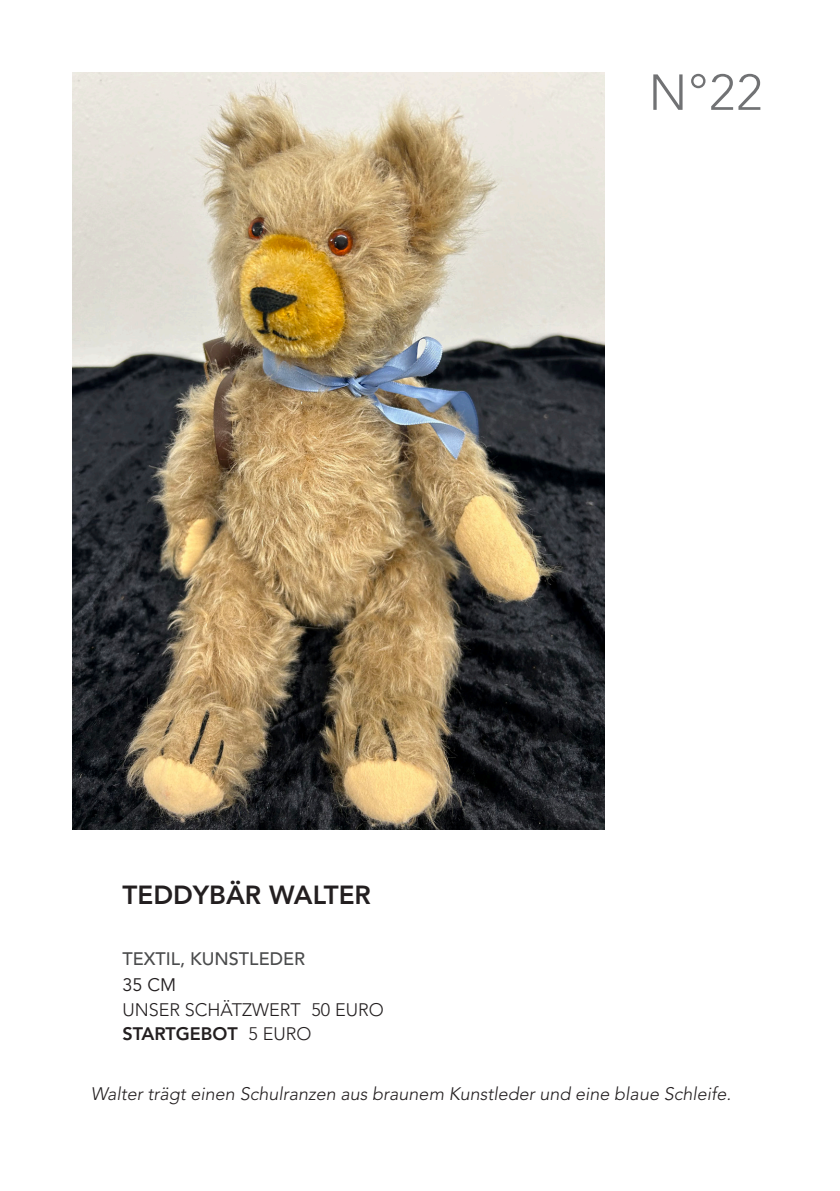
<style>
.page{position:relative;width:840px;height:1191px;background:#fff}
.page>*{position:absolute;margin:0;border:0;box-sizing:border-box;transform-origin:0 0}
.t1{font:300 50px "Avenir LT Pro";color:#717274}
.t2{font:800 26px "Avenir LT Pro";color:#231f20}
.t3{font:italic 300 18px "Avenir LT Pro";color:#231f20}
.t4{font:300 18px "Avenir LT Pro";color:#231f20}
.t5{font:500 18px "Avenir LT Pro";color:#4b4c4d}
.t6{font:800 18px "Avenir LT Pro";color:#231f20}
.t7{font:18px "Avenir LT Pro";color:#231f20}
.s1{font-weight:300}
</style>
<div class="page">
<img style="left:72px;top:72px;width:532px;height:758px">
<h1 class="t1" style="left:648px;top:63px;width:115px">N°22</h1>
<h2 class="t2" style="left:122px;top:880px;width:250px">TEDDYBÄR WALTER</h2>
<p class="t5" style="left:122px;top:948px;width:184px">TEXTIL, KUNSTLEDER</p>
<p class="t7" style="left:122px;top:973px;width:55px">35 CM</p>
<p class="t6" style="left:122px;top:1023px;width:190px">STARTGEBOT <span class="s1">5 EURO</span></p>
<p class="t4" style="left:122px;top:998px;width:262px">UNSER SCHÄTZWERT 50 EURO</p>
<p class="t3" style="left:91px;top:1082px;width:641px">Walter trägt einen Schulranzen aus braunem Kunstleder und eine blaue Schleife.</p>
</div>
